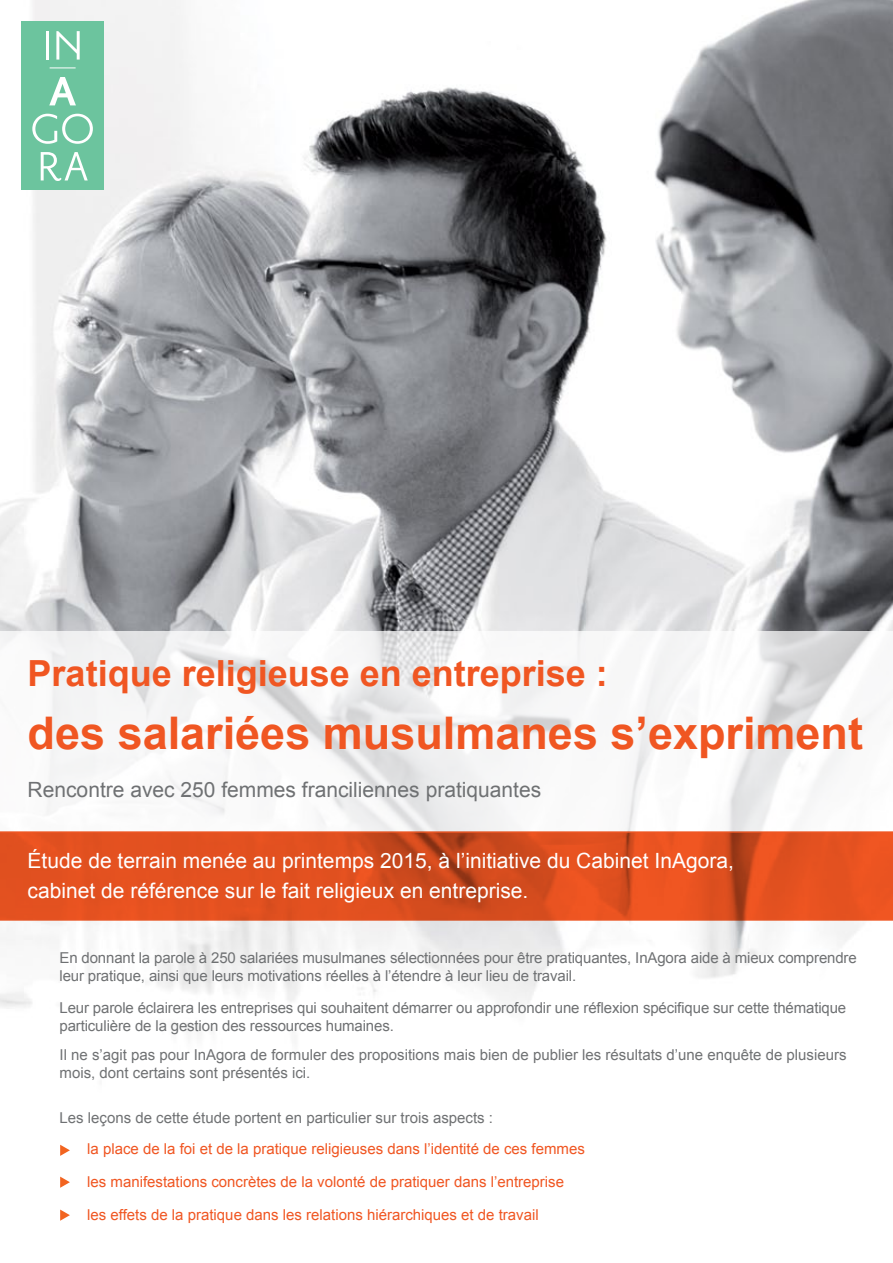
<style>
.page{position:relative;width:893px;height:1263px;background:#fff}
.page>*{position:absolute;margin:0;border:0;box-sizing:border-box;transform-origin:0 0}
.t1{font:700 45px "Arial";color:#f05622}
.t2{font:700 36px "Arial";color:#f05622}
.t3{font:21px/30px "Arial";color:#fff}
.t4{font:21px "Arial";color:#6f7173}
.t5{font:15px/18px "Arial";letter-spacing:-.01em;color:#6f7173}
.t6{font:15px "Arial";color:#f05622}
</style>
<div class="page">
<img style="left:0;top:0;width:893px;height:1145px">
<svg style="left:0;top:631px;width:893px;height:200px"></svg>
<svg style="left:0;top:831px;width:893px;height:90px;background:#de5020"></svg>
<svg style="left:60px;top:1145px;width:10px;height:11px"></svg>
<svg style="left:60px;top:1176px;width:10px;height:12px"></svg>
<svg style="left:60px;top:1209px;width:10px;height:12px"></svg>
<div style="left:21px;top:21px;width:83px;height:169px;background:#6cc49e"></div>
<hr style="left:46px;top:31px;width:3px;height:29px;background:#fff">
<svg style="left:56px;top:31px;width:24px;height:29px"></svg>
<svg style="left:49px;top:77px;width:27px;height:28px"></svg>
<svg style="left:32px;top:114px;width:61px;height:30px"></svg>
<svg style="left:41px;top:152px;width:47px;height:29px"></svg>
<svg style="left:50px;top:68px;width:26px;height:1px"></svg>
<h2 class="t2" style="left:28px;top:650px;width:582px">Pratique religieuse en entreprise :</h2>
<h1 class="t1" style="left:28px;top:704px;width:837px">des salariées musulmanes s’expriment</h1>
<h3 class="t4" style="left:28px;top:776px;width:515px">Rencontre avec 250 femmes franciliennes pratiquantes</h3>
<h3 class="t3" style="left:28px;top:846px;width:708px">Étude de terrain menée au printemps 2015, à l’initiative du Cabinet InAgora, cabinet de référence sur le fait religieux en entreprise.</h3>
<p class="t5" style="left:60px;top:949px;width:799px">En donnant la parole à 250 salariées musulmanes sélectionnées pour être pratiquantes, InAgora aide à mieux comprendre leur pratique, ainsi que leurs motivations réelles à l’étendre à leur lieu de travail.</p>
<p class="t5" style="left:60px;top:999px;width:788px">Leur parole éclairera les entreprises qui souhaitent démarrer ou approfondir une réflexion spécifique sur cette thématique particulière de la gestion des ressources humaines.</p>
<p class="t5" style="left:60px;top:1045px;width:789px">Il ne s’agit pas pour InAgora de formuler des propositions mais bien de publier les résultats d’une enquête de plusieurs mois, dont certains sont présentés ici.</p>
<p class="t5" style="left:60px;top:1108px;width:435px">Les leçons de cette étude portent en particulier sur trois aspects :</p>
<p class="t6" style="left:87px;top:1139px;width:499px">la place de la foi et de la pratique religieuses dans l’identité de ces femmes</p>
<p class="t6" style="left:87px;top:1172px;width:478px">les manifestations concrètes de la volonté de pratiquer dans l’entreprise</p>
<p class="t6" style="left:87px;top:1205px;width:453px">les effets de la pratique dans les relations hiérarchiques et de travail</p>
</div>
